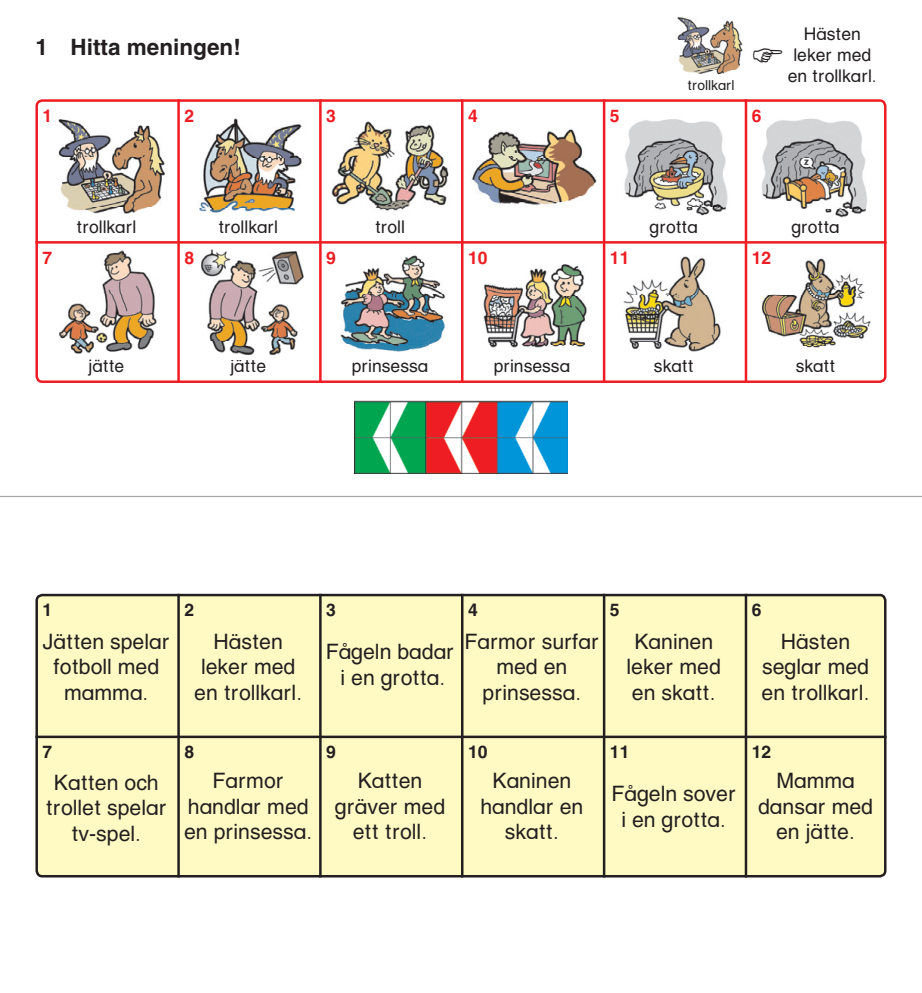
<style>
.page{position:relative;width:922px;height:993px;background:#fff}
.page>*{position:absolute;margin:0;border:0;box-sizing:border-box;transform-origin:0 0}
.t1{font:700 22.5px "Helvetica";color:#231f20}
.t2{font:21.25px/25.5px "Pastell Nyversion Normal";color:#231f20;text-align:center}
.t3{font:17.5px/21px "Pastell Nyversion Normal";color:#231f20;text-align:center}
.t4{font:700 17.5px "Helvetica";color:#ee1d23}
.t5{font:700 17.5px "Helvetica";color:#231f20}
.t6{font:13.75px "Pastell Nyversion Normal";color:#231f20}
</style>
<div class="page">
<img style="left:677px;top:16px;width:66px;height:58px">
<img style="left:483px;top:264px;width:104px;height:84px">
<img style="left:623px;top:256px;width:98px;height:96px">
<img style="left:762px;top:258px;width:109px;height:90px">
<img style="left:340px;top:255px;width:106px;height:97px">
<img style="left:331px;top:121px;width:118px;height:90px">
<img style="left:761px;top:118px;width:106px;height:100px">
<img style="left:624px;top:119px;width:104px;height:97px">
<img style="left:199px;top:118px;width:103px;height:95px">
<img style="left:58px;top:119px;width:107px;height:95px">
<img style="left:59px;top:250px;width:98px;height:104px">
<img style="left:354px;top:401px;width:213px;height:72px">
<img style="left:201px;top:249px;width:103px;height:106px">
<div style="left:36px;top:594px;width:849px;height:282px;background:#fffac4;border-radius:6px"></div>
<img style="left:472px;top:129px;width:125px;height:76px">
<div style="left:35px;top:99px;width:851px;height:284px;border:2px solid #ee1d23;border-radius:6px"></div>
<hr style="left:35px;top:241px;width:851px;height:2px;background:#ee1d23">
<hr style="left:177px;top:99px;width:3px;height:284px;background:#ee1d23">
<hr style="left:319px;top:99px;width:2px;height:284px;background:#ee1d23">
<hr style="left:461px;top:99px;width:2px;height:284px;background:#ee1d23">
<hr style="left:602px;top:99px;width:3px;height:284px;background:#ee1d23">
<hr style="left:744px;top:99px;width:3px;height:284px;background:#ee1d23">
<div style="left:35px;top:593px;width:851px;height:284px;border:2px solid #231f20;border-radius:6px"></div>
<hr style="left:35px;top:735px;width:851px;height:2px;background:#231f20">
<hr style="left:177px;top:593px;width:3px;height:284px;background:#231f20">
<hr style="left:319px;top:593px;width:2px;height:284px;background:#231f20">
<hr style="left:461px;top:593px;width:2px;height:284px;background:#231f20">
<hr style="left:602px;top:593px;width:3px;height:284px;background:#231f20">
<hr style="left:744px;top:593px;width:3px;height:284px;background:#231f20">
<hr style="left:0;top:495px;width:921px;height:2px;background:#a8a9ad">
<p class="t1" style="left:35px;top:33px;width:207px">1 Hitta meningen!</p>
<p class="t6" style="left:687px;top:77px;width:48px">trollkarl</p>
<p class="t4" style="left:43px;top:105px;width:11px">1</p>
<p class="t4" style="left:184px;top:105px;width:11px">2</p>
<p class="t4" style="left:326px;top:105px;width:11px">3</p>
<p class="t4" style="left:468px;top:105px;width:11px">4</p>
<p class="t4" style="left:609px;top:105px;width:11px">5</p>
<p class="t4" style="left:751px;top:105px;width:11px">6</p>
<p class="t3" style="left:787px;top:23px;width:90px">Hästen leker med en trollkarl.</p>
<p class="t3" style="left:76px;top:216px;width:61px">trollkarl</p>
<p class="t3" style="left:218px;top:216px;width:61px">trollkarl</p>
<p class="t3" style="left:375px;top:216px;width:32px">troll</p>
<p class="t3" style="left:649px;top:216px;width:50px">grotta</p>
<p class="t3" style="left:791px;top:216px;width:50px">grotta</p>
<p class="t4" style="left:43px;top:247px;width:11px">7</p>
<p class="t4" style="left:184px;top:247px;width:11px">8</p>
<p class="t4" style="left:326px;top:247px;width:11px">9</p>
<p class="t4" style="left:468px;top:247px;width:21px">10</p>
<p class="t4" style="left:609px;top:247px;width:21px">11</p>
<p class="t4" style="left:751px;top:247px;width:21px">12</p>
<p class="t3" style="left:88px;top:356px;width:37px">jätte</p>
<p class="t3" style="left:230px;top:356px;width:37px">jätte</p>
<p class="t3" style="left:352px;top:356px;width:78px">prinsessa</p>
<p class="t3" style="left:493px;top:356px;width:78px">prinsessa</p>
<p class="t3" style="left:653px;top:355px;width:41px">skatt</p>
<p class="t3" style="left:795px;top:356px;width:41px">skatt</p>
<p class="t5" style="left:43px;top:599px;width:11px">1</p>
<p class="t5" style="left:184px;top:599px;width:11px">2</p>
<p class="t5" style="left:326px;top:599px;width:11px">3</p>
<p class="t5" style="left:468px;top:599px;width:11px">4</p>
<p class="t5" style="left:609px;top:599px;width:11px">5</p>
<p class="t5" style="left:751px;top:599px;width:11px">6</p>
<p class="t2" style="left:43px;top:628px;width:128px">Jätten spelar fotboll med mamma.</p>
<p class="t2" style="left:194px;top:628px;width:109px">Hästen leker med en trollkarl.</p>
<p class="t2" style="left:325px;top:639px;width:130px">Fågeln badar i en grotta.</p>
<p class="t2" style="left:464px;top:628px;width:136px">Farmor surfar med en prinsessa.</p>
<p class="t2" style="left:626px;top:628px;width:96px">Kaninen leker med en skatt.</p>
<p class="t2" style="left:761px;top:628px;width:109px">Hästen seglar med en trollkarl.</p>
<p class="t5" style="left:43px;top:741px;width:11px">7</p>
<p class="t5" style="left:184px;top:741px;width:11px">8</p>
<p class="t5" style="left:326px;top:741px;width:11px">9</p>
<p class="t5" style="left:468px;top:741px;width:21px">10</p>
<p class="t5" style="left:609px;top:741px;width:21px">11</p>
<p class="t5" style="left:751px;top:741px;width:21px">12</p>
<p class="t2" style="left:46px;top:769px;width:122px">Katten och trollet spelar tv-spel.</p>
<p class="t2" style="left:184px;top:767px;width:130px">Farmor handlar med en prinsessa.</p>
<p class="t2" style="left:335px;top:767px;width:112px">Katten gräver med ett troll.</p>
<p class="t2" style="left:480px;top:767px;width:105px">Kaninen handlar en skatt.</p>
<p class="t2" style="left:611px;top:781px;width:126px">Fågeln sover i en grotta.</p>
<p class="t2" style="left:758px;top:767px;width:116px">Mamma dansar med en jätte.</p>
</div>
